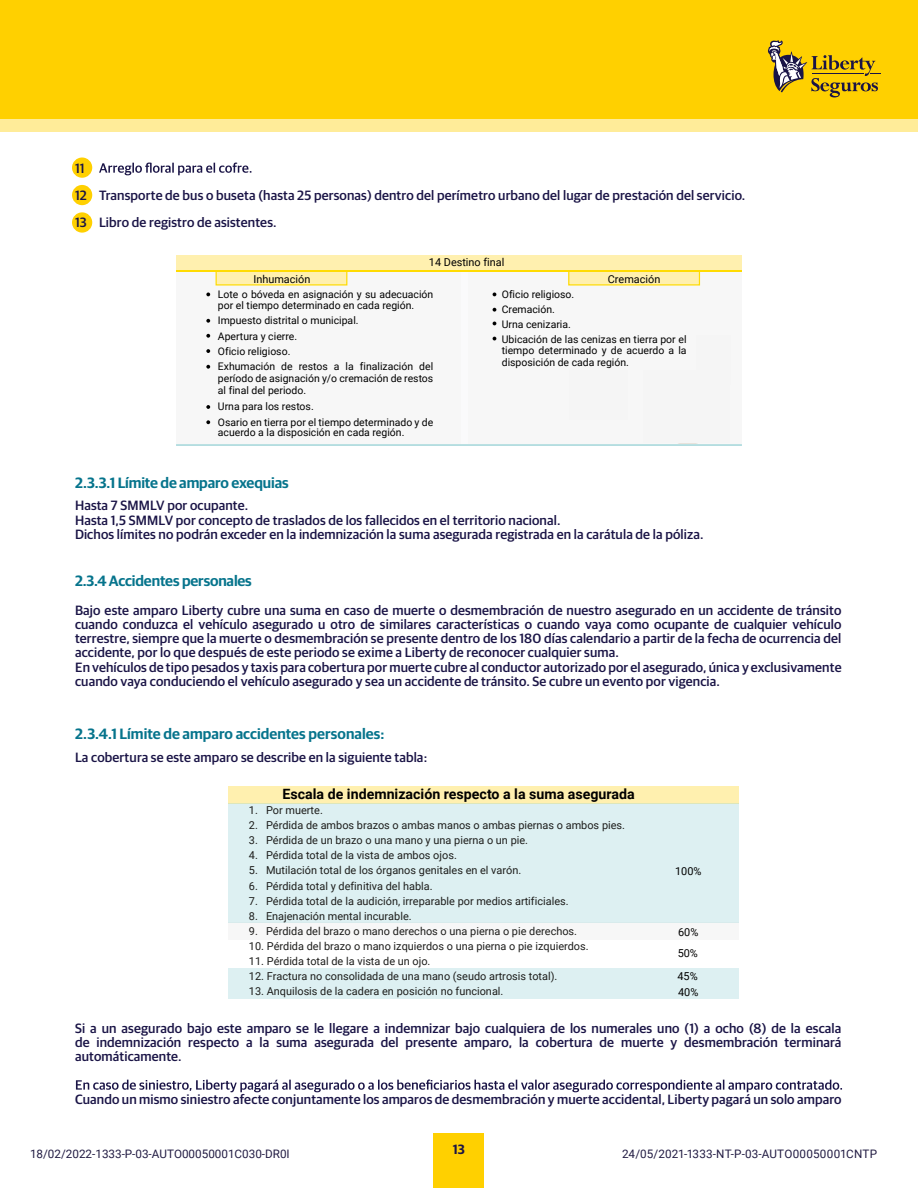
<style>
.page{position:relative;width:918px;height:1188px;background:#fff}
.page>*{position:absolute;margin:0;border:0;box-sizing:border-box;transform-origin:0 0}
.t1{font:600 15px "Guardian Sans";letter-spacing:-.005em;color:#06748c}
.t2{font:700 14.25px "Roboto";color:#000}
.t3{font:500 13.5px/14.2px "Guardian Sans";letter-spacing:.01em;color:#1a1446}
.t4{font:600 13.5px "Guardian Sans";color:#1a1446}
.t5{font:11.7px "Roboto";color:#221c43}
.t6{font:10.95px "Roboto";color:#1d1d1b}
.t7{font:10.95px/22px "Roboto";color:#000;text-align:justify}
.t8{font:10.5px/15.3px "Roboto";color:#000}
</style>
<div class="page">
<div style="left:0;top:0;width:918px;height:132px;background:#ffec99"></div>
<div style="left:434px;top:1134px;width:50px;height:54px;background:#ffd000"></div>
<div style="left:0;top:0;width:918px;height:119px;background:#ffd000"></div>
<svg style="left:768px;top:40px;width:113px;height:57px"></svg>
<div style="left:72px;top:158px;width:20px;height:20px;background:#ffd000;border-radius:50%"></div>
<div style="left:72px;top:185px;width:20px;height:20px;background:#ffd000;border-radius:50%"></div>
<div style="left:72px;top:212px;width:20px;height:21px;background:#ffd000;border-radius:50%"></div>
<svg style="left:99px;top:163px;width:152px;height:12px"></svg>
<svg style="left:76px;top:1080px;width:766px;height:12px"></svg>
<div style="left:176px;top:255px;width:566px;height:17px;background:#fff0af"></div>
<div style="left:176px;top:272px;width:566px;height:174px;background:#f7f7f7"></div>
<div style="left:461px;top:272px;width:6px;height:172px;background:#fafafb"></div>
<svg style="left:206px;top:293px;width:4px;height:3px"></svg>
<svg style="left:493px;top:308px;width:3px;height:4px"></svg>
<svg style="left:206px;top:319px;width:4px;height:4px"></svg>
<svg style="left:206px;top:334px;width:4px;height:4px"></svg>
<svg style="left:206px;top:349px;width:4px;height:4px"></svg>
<svg style="left:206px;top:365px;width:4px;height:4px"></svg>
<svg style="left:206px;top:405px;width:4px;height:4px"></svg>
<svg style="left:206px;top:420px;width:4px;height:4px"></svg>
<hr style="left:176px;top:444px;width:566px;height:2px;background:#8fcfd4">
<div style="left:216px;top:270px;width:131px;height:16px;background:#fff0af;border:1px solid #ffdb02"></div>
<div style="left:568px;top:270px;width:132px;height:16px;background:#fff0af;border:1px solid #ffdb02"></div>
<hr style="left:176px;top:270px;width:566px;height:2px;background:#ffdb02">
<div style="left:228px;top:786px;width:511px;height:17px;background:#fff0af"></div>
<div style="left:228px;top:923px;width:511px;height:17px;background:#f7f7f7"></div>
<div style="left:228px;top:968px;width:511px;height:31px;background:#ddf0f2"></div>
<div style="left:228px;top:803px;width:511px;height:120px;background:#ddf0f2"></div>
<p class="t3" style="left:75px;top:153px;width:672px;line-height:27px">11<br>12 Transporte de bus o buseta (hasta 25 personas) dentro del perímetro urbano del lugar de prestación del servicio.<br>13 Libro de registro de asistentes.</p>
<p class="t7" style="left:429px;top:251px;width:77px">14 Destino final</p>
<p class="t8" style="left:218px;top:289px;width:217px;line-height:10.6px">Lote o bóveda en asignación y su adecuación por el tiempo determinado en cada región.</p>
<p class="t8" style="left:218px;top:312px;width:217px">Impuesto distrital o municipal.<br>Apertura y cierre.<br>Oficio religioso.<br>Exhumación de restos a la finalización del</p>
<p class="t8" style="left:218px;top:372px;width:217px;line-height:11.9px">período de asignación y/o cremación de restos al final del periodo.</p>
<p class="t8" style="left:218px;top:399px;width:217px">Urna para los restos.<br>Osario en tierra por el tiempo determinado y de</p>
<p class="t8" style="left:218px;top:425px;width:188px">acuerdo a la disposición en cada región.</p>
<p class="t7" style="left:253px;top:267px;width:58px">Inhumación</p>
<p class="t7" style="left:608px;top:267px;width:54px">Cremación</p>
<p class="t8" style="left:502px;top:286px;width:74px">Oficio religioso.<br>Cremación.</p>
<p class="t8" style="left:502px;top:316px;width:186px">Urna cenizaria.<br>Ubicación de las cenizas en tierra por el</p>
<p class="t8" style="left:502px;top:344px;width:186px;line-height:11.9px">tiempo determinado y de acuerdo a la disposición de cada región.</p>
<p class="t1" style="left:75px;top:471px;width:215px">2.3.3.1 Límite de amparo exequias</p>
<p class="t3" style="left:75px;top:498px;width:630px">Hasta 7 SMMLV por ocupante.<br>Hasta 1,5 SMMLV por concepto de traslados de los fallecidos en el territorio nacional.<br>Dichos límites no podrán exceder en la indemnización la suma asegurada registrada en la carátula de la póliza.</p>
<p class="t1" style="left:75px;top:570px;width:178px">2.3.4 Accidentes personales</p>
<p class="t3" style="left:75px;top:602px;width:768px">Bajo este amparo Liberty cubre una suma en caso de muerte o desmembración de nuestro asegurado en un accidente de tránsito cuando conduzca el vehículo asegurado u otro de similares características o cuando vaya como ocupante de cualquier vehículo terrestre, siempre que la muerte o desmembración se presente dentro de los 180 días calendario a partir de la fecha de ocurrencia del accidente, por lo que después de este periodo se exime a Liberty de reconocer cualquier suma.<br>En vehículos de tipo pesados y taxis para cobertura por muerte cubre al conductor autorizado por el asegurado, única y exclusivamente cuando vaya conduciendo el vehículo asegurado y sea un accidente de tránsito. Se cubre un evento por vigencia.</p>
<p class="t1" style="left:75px;top:723px;width:311px">2.3.4.1 Límite de amparo accidentes personales:</p>
<p class="t3" style="left:75px;top:749px;width:354px">La cobertura se este amparo se describe en la siguiente tabla:</p>
<p class="t2" style="left:283px;top:784px;width:354px">Escala de indemnización respecto a la suma asegurada</p>
<p class="t6" style="left:249px;top:803px;width:75px">1. Por muerte.</p>
<p class="t6" style="left:249px;top:818px;width:378px">2. Pérdida de ambos brazos o ambas manos o ambas piernas o ambos pies.</p>
<p class="t6" style="left:249px;top:833px;width:281px">3. Pérdida de un brazo o una mano y una pierna o un pie.</p>
<p class="t6" style="left:249px;top:848px;width:209px">4. Pérdida total de la vista de ambos ojos.</p>
<p class="t6" style="left:249px;top:863px;width:274px">5. Mutilación total de los órganos genitales en el varón.</p>
<p class="t6" style="left:249px;top:878px;width:185px">6. Pérdida total y definitiva del habla.</p>
<p class="t6" style="left:249px;top:893px;width:321px">7. Pérdida total de la audición, irreparable por medios artificiales.</p>
<p class="t6" style="left:249px;top:908px;width:164px">8. Enajenación mental incurable.</p>
<p class="t6" style="left:249px;top:923px;width:330px">9. Pérdida del brazo o mano derechos o una pierna o pie derechos.</p>
<p class="t6" style="left:249px;top:938px;width:341px">10. Pérdida del brazo o mano izquierdos o una pierna o pie izquierdos.</p>
<p class="t6" style="left:249px;top:953px;width:183px">11. Pérdida total de la vista de un ojo.</p>
<p class="t6" style="left:249px;top:968px;width:310px">12. Fractura no consolidada de una mano (seudo artrosis total).</p>
<p class="t6" style="left:249px;top:983px;width:256px">13. Anquilosis de la cadera en posición no funcional.</p>
<p class="t7" style="left:675px;top:860px;width:28px">100%</p>
<p class="t7" style="left:677px;top:920px;width:23px">60% 50% 45%</p>
<p class="t7" style="left:678px;top:981px;width:22px">40%</p>
<p class="t3" style="left:75px;top:1020px;width:768px;text-align:justify">Si a un asegurado bajo este amparo se le llegare a indemnizar bajo cualquiera de los numerales uno (1) a ocho (8) de la escala de indemnización respecto a la suma asegurada del presente amparo, la cobertura de muerte y desmembración terminará automáticamente.</p>
<p class="t3" style="left:75px;top:1091px;width:768px">Cuando un mismo siniestro afecte conjuntamente los amparos de desmembración y muerte accidental, Liberty pagará un solo amparo</p>
<p class="t4" style="left:453px;top:1139px;width:14px">13</p>
<p class="t5" style="left:30px;top:1146px;width:261px">18/02/2022-1333-P-03-AUTO00050001C030-DR0I</p>
<p class="t5" style="left:622px;top:1146px;width:257px">24/05/2021-1333-NT-P-03-AUTO00050001CNTP</p>
</div>
